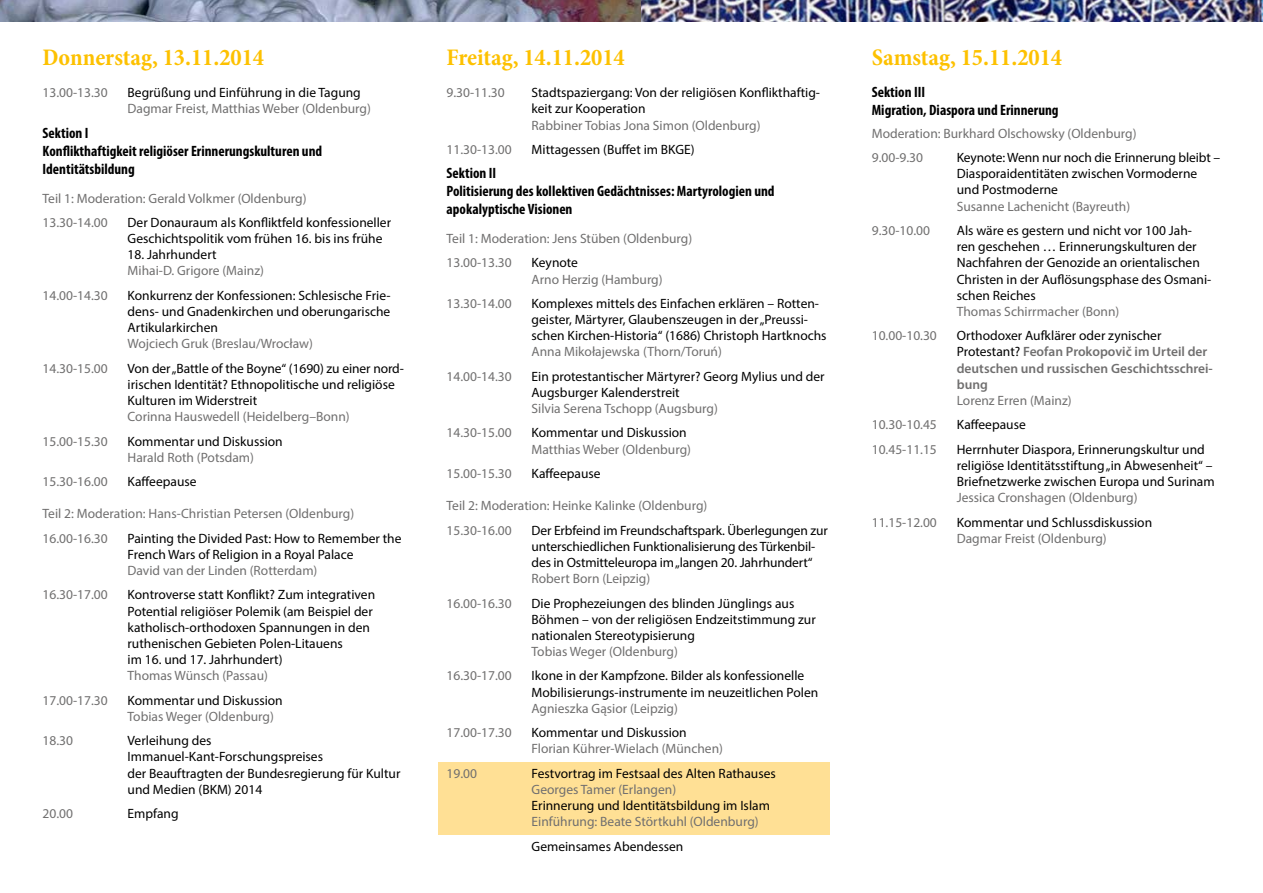
<style>
.page{position:relative;width:1263px;height:893px;background:#fff}
.page>*{position:absolute;margin:0;border:0;box-sizing:border-box;transform-origin:0 0}
.t1{font:700 condensed 24px "Minion Pro";color:#fdc100}
.t2{font:700 condensed 15px/18px "Myriad Pro";color:#000}
.t3{font:13.5px/16.2px "Myriad Pro";color:#000}
.t4{font:13.5px/24.3px "Myriad Pro";color:#706f6f}
.t5{font:600 13.5px/16.2px "Myriad Pro";color:#706f6f}
.s1{font-weight:400;color:#000}
</style>
<div class="page">
<div style="left:438px;top:762px;width:391px;height:72px;background:#ffe095"></div>
<img style="left:640px;top:0;width:623px;height:21px">
<img style="left:0;top:0;width:640px;height:21px">
<h1 class="t1" style="left:43px;top:41px;width:223px">Donnerstag, 13.11.2014</h1>
<p class="t4" style="left:43px;top:80px;width:67px">13.00-13.30</p>
<p class="t3" style="left:128px;top:84px;width:235px">Begrüßung und Einführung in die Tagung</p>
<p class="t4" style="left:128px;top:97px;width:245px">Dagmar Freist, Matthias Weber (Oldenburg)</p>
<p class="t2" style="left:43px;top:123px;width:281px">Sektion I<br>Konflikthaftigkeit religiöser Erinnerungskulturen und<br>Identitätsbildung</p>
<p class="t4" style="left:43px;top:186px;width:265px">Teil 1: Moderation: Gerald Volkmer (Oldenburg)<br>13.30-14.00</p>
<p class="t3" style="left:128px;top:214px;width:265px">Der Donauraum als Konfliktfeld konfessioneller<br>Geschichtspolitik vom frühen 16. bis ins frühe</p>
<p class="t3" style="left:128px;top:246px;width:90px">18. Jahrhundert</p>
<p class="t4" style="left:128px;top:259px;width:138px">Mihai-D. Grigore (Mainz)</p>
<p class="t4" style="left:43px;top:283px;width:67px">14.00-14.30</p>
<p class="t3" style="left:128px;top:287px;width:265px;text-align:justify">Konkurrenz der Konfessionen: Schlesische Frie&shy;dens- und Gnadenkirchen und oberungarische Artikularkirchen</p>
<p class="t4" style="left:128px;top:331px;width:187px">Wojciech Gruk (Breslau/Wrocław)</p>
<p class="t4" style="left:43px;top:356px;width:67px">14.30-15.00</p>
<p class="t3" style="left:128px;top:360px;width:278px">Von der „Battle of the Boyne“ (1690) zu einer nord&shy;irischen Identität? Ethnopolitische und religiöse<br>Kulturen im Widerstreit</p>
<p class="t4" style="left:128px;top:404px;width:224px">Corinna Hauswedell (Heidelberg–Bonn)</p>
<p class="t4" style="left:43px;top:429px;width:67px">15.00-15.30</p>
<p class="t3" style="left:128px;top:433px;width:157px">Kommentar und Diskussion</p>
<p class="t4" style="left:128px;top:445px;width:128px">Harald Roth (Potsdam)</p>
<p class="t4" style="left:43px;top:469px;width:67px">15.30-16.00</p>
<p class="t3" style="left:128px;top:473px;width:70px">Kaffeepause</p>
<p class="t4" style="left:43px;top:502px;width:313px">Teil 2: Moderation: Hans-Christian Petersen (Oldenburg)<br>16.00-16.30</p>
<p class="t3" style="left:128px;top:530px;width:275px">Painting the Divided Past: How to Remember the<br>French Wars of Religion in a Royal Palace</p>
<p class="t4" style="left:128px;top:558px;width:191px">David van der Linden (Rotterdam)</p>
<p class="t4" style="left:43px;top:583px;width:67px">16.30-17.00</p>
<p class="t3" style="left:128px;top:587px;width:249px">Kontroverse statt Konflikt? Zum integrativen Potential religiöser Polemik (am Beispiel der katholisch-orthodoxen Spannungen in den ruthenischen Gebieten Polen-Litauens<br>im 16. und 17. Jahrhundert)</p>
<p class="t4" style="left:128px;top:664px;width:142px">Thomas Wünsch (Passau)</p>
<p class="t4" style="left:43px;top:688px;width:67px">17.00-17.30</p>
<p class="t3" style="left:128px;top:692px;width:157px">Kommentar und Diskussion</p>
<p class="t4" style="left:128px;top:704px;width:148px">Tobias Weger (Oldenburg)</p>
<p class="t4" style="left:43px;top:728px;width:32px">18.30</p>
<p class="t3" style="left:128px;top:732px;width:274px">Verleihung des<br>Immanuel-Kant-Forschungspreises<br>der Beauftragten der Bundesregierung für Kultur und Medien (BKM) 2014</p>
<p class="t4" style="left:43px;top:801px;width:32px">20.00</p>
<p class="t3" style="left:128px;top:805px;width:53px">Empfang</p>
<h1 class="t1" style="left:446px;top:41px;width:180px">Freitag, 14.11.2014</h1>
<p class="t4" style="left:446px;top:80px;width:60px">9.30-11.30</p>
<p class="t3" style="left:531px;top:84px;width:290px">Stadtspaziergang: Von der religiösen Konflikthaftig&shy;keit zur Kooperation</p>
<p class="t4" style="left:531px;top:113px;width:231px">Rabbiner Tobias Jona Simon (Oldenburg)</p>
<p class="t4" style="left:446px;top:137px;width:67px">11.30-13.00</p>
<p class="t3" style="left:531px;top:141px;width:164px">Mittagessen (Buffet im BKGE)</p>
<p class="t2" style="left:446px;top:164px;width:330px">Sektion II<br>Politisierung des kollektiven Gedächtnisses: Martyrologien und apokalyptische Visionen</p>
<p class="t4" style="left:446px;top:226px;width:247px">Teil 1: Moderation: Jens Stüben (Oldenburg)<br>13.00-13.30</p>
<p class="t3" style="left:531px;top:254px;width:48px">Keynote</p>
<p class="t4" style="left:531px;top:267px;width:133px">Arno Herzig (Hamburg)</p>
<p class="t4" style="left:446px;top:291px;width:67px">13.30-14.00</p>
<p class="t3" style="left:531px;top:295px;width:297px">Komplexes mittels des Einfachen erklären – Rotten&shy;geister, Märtyrer, Glaubenszeugen in der „Preussi&shy;schen Kirchen-Historia“ (1686) Christoph Hartknochs</p>
<p class="t4" style="left:531px;top:340px;width:192px">Anna Mikołajewska (Thorn/Toruń)</p>
<p class="t4" style="left:446px;top:364px;width:67px">14.00-14.30</p>
<p class="t3" style="left:531px;top:368px;width:295px">Ein protestantischer Märtyrer? Georg Mylius und der<br>Augsburger Kalenderstreit</p>
<p class="t4" style="left:531px;top:396px;width:188px">Silvia Serena Tschopp (Augsburg)</p>
<p class="t4" style="left:446px;top:421px;width:67px">14.30-15.00</p>
<p class="t3" style="left:531px;top:425px;width:157px">Kommentar und Diskussion</p>
<p class="t4" style="left:531px;top:437px;width:161px">Matthias Weber (Oldenburg)</p>
<p class="t4" style="left:446px;top:461px;width:67px">15.00-15.30</p>
<p class="t3" style="left:531px;top:465px;width:70px">Kaffeepause</p>
<p class="t4" style="left:446px;top:493px;width:262px">Teil 2: Moderation: Heinke Kalinke (Oldenburg)<br>15.30-16.00</p>
<p class="t3" style="left:531px;top:522px;width:298px">Der Erbfeind im Freundschaftspark. Überlegungen zur unterschiedlichen Funktionalisierung des Türkenbil&shy;des in Ostmitteleuropa im „langen 20. Jahrhundert“</p>
<p class="t4" style="left:531px;top:566px;width:120px">Robert Born (Leipzig)</p>
<p class="t4" style="left:446px;top:591px;width:67px">16.00-16.30</p>
<p class="t3" style="left:531px;top:595px;width:286px">Die Prophezeiungen des blinden Jünglings aus<br>Böhmen – von der religiösen Endzeitstimmung zur nationalen Stereotypisierung</p>
<p class="t4" style="left:531px;top:639px;width:148px">Tobias Weger (Oldenburg)</p>
<p class="t4" style="left:446px;top:664px;width:67px">16.30-17.00</p>
<p class="t3" style="left:531px;top:668px;width:288px">Ikone in der Kampfzone. Bilder als konfessionelle<br>Mobilisierungs-instrumente im neuzeitlichen Polen</p>
<p class="t4" style="left:531px;top:696px;width:148px">Agnieszka Gąsior (Leipzig)</p>
<p class="t4" style="left:446px;top:720px;width:67px">17.00-17.30</p>
<p class="t3" style="left:531px;top:724px;width:157px">Kommentar und Diskussion</p>
<p class="t4" style="left:531px;top:736px;width:193px">Florian Kührer-Wielach (München)</p>
<p class="t4" style="left:446px;top:761px;width:32px">19.00</p>
<p class="t3" style="left:531px;top:765px;width:246px">Festvortrag im Festsaal des Alten Rathauses</p>
<p class="t4" style="left:531px;top:777px;width:146px">Georges Tamer (Erlangen)</p>
<p class="t3" style="left:531px;top:797px;width:240px">Erinnerung und Identitätsbildung im Islam</p>
<p class="t4" style="left:531px;top:809px;width:229px">Einführung: Beate Störtkuhl (Oldenburg)</p>
<p class="t3" style="left:531px;top:838px;width:153px">Gemeinsames Abendessen</p>
<h1 class="t1" style="left:872px;top:41px;width:192px">Samstag, 15.11.2014</h1>
<p class="t2" style="left:872px;top:83px;width:188px">Sektion III<br>Migration, Diaspora und Erinnerung</p>
<p class="t4" style="left:872px;top:121px;width:266px">Moderation: Burkhard Olschowsky (Oldenburg)<br>9.00-9.30</p>
<p class="t3" style="left:957px;top:149px;width:265px">Keynote: Wenn nur noch die Erinnerung bleibt –<br>Diasporaidentitäten zwischen Vormoderne und Postmoderne</p>
<p class="t4" style="left:957px;top:194px;width:175px">Susanne Lachenicht (Bayreuth)</p>
<p class="t4" style="left:872px;top:218px;width:60px">9.30-10.00</p>
<p class="t3" style="left:957px;top:222px;width:256px">Als wäre es gestern und nicht vor 100 Jah&shy;ren geschehen … Erinnerungskulturen der Nachfahren der Genozide an orientalischen Christen in der Auflösungsphase des Osmani&shy;schen Reiches</p>
<p class="t4" style="left:957px;top:299px;width:164px">Thomas Schirrmacher (Bonn)</p>
<p class="t4" style="left:872px;top:323px;width:67px">10.00-10.30</p>
<p class="t5" style="left:957px;top:327px;width:258px"><span class="s1">Orthodoxer Aufklärer oder zynischer Protestant?</span> Feofan Prokopovič im Urteil der deutschen und russischen Geschichtsschrei&shy;bung</p>
<p class="t4" style="left:957px;top:388px;width:116px">Lorenz Erren (Mainz)</p>
<p class="t4" style="left:872px;top:412px;width:67px">10.30-10.45</p>
<p class="t3" style="left:957px;top:416px;width:70px">Kaffeepause</p>
<p class="t4" style="left:872px;top:437px;width:67px">10.45-11.15</p>
<p class="t3" style="left:957px;top:441px;width:259px">Herrnhuter Diaspora, Erinnerungskultur und religiöse Identitätsstiftung „in Abwesenheit“ –<br>Briefnetzwerke zwischen Europa und Surinam</p>
<p class="t4" style="left:957px;top:485px;width:182px">Jessica Cronshagen (Oldenburg)</p>
<p class="t4" style="left:872px;top:510px;width:67px">11.15-12.00</p>
<p class="t3" style="left:957px;top:514px;width:197px">Kommentar und Schlussdiskussion</p>
<p class="t4" style="left:957px;top:526px;width:151px">Dagmar Freist (Oldenburg)</p>
</div>
